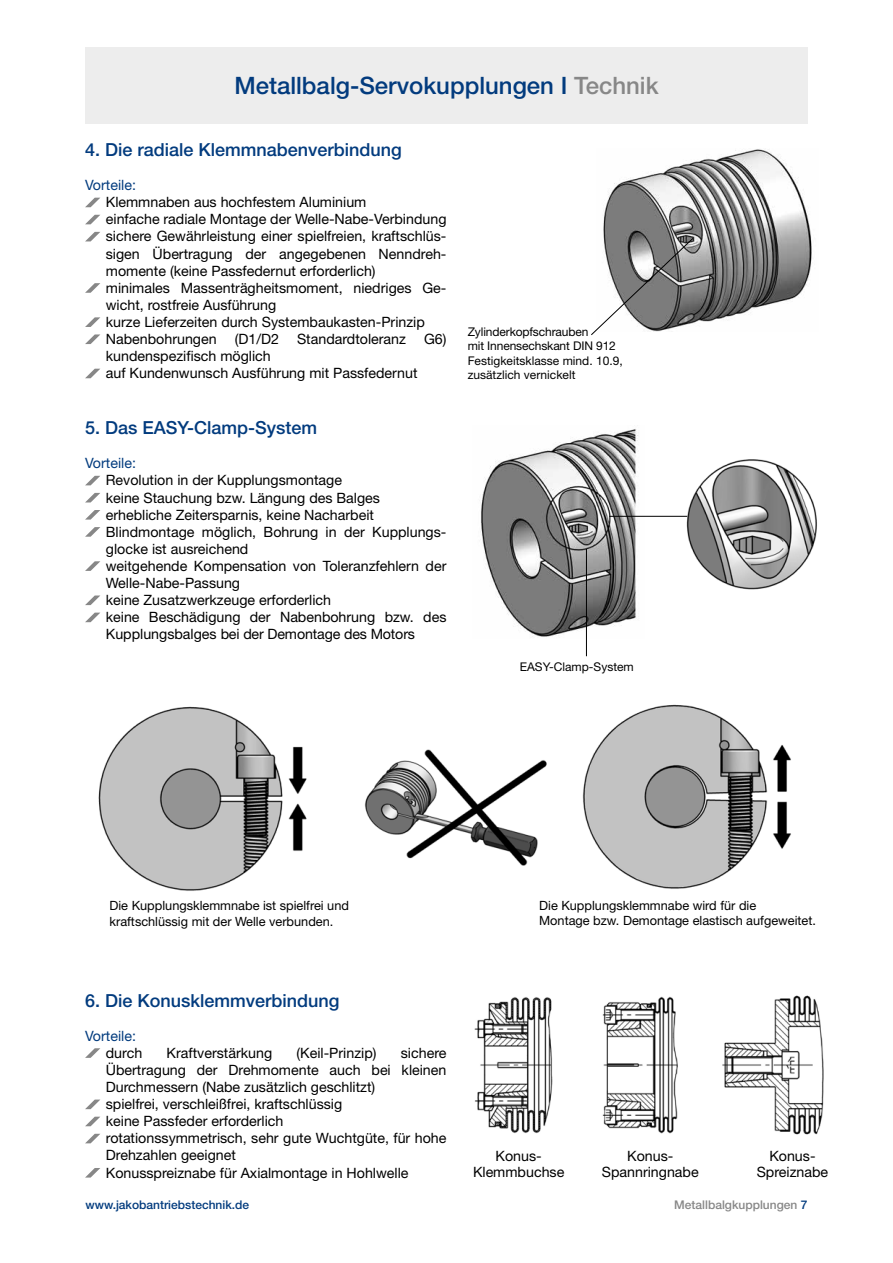
<style>
.page{position:relative;width:893px;height:1263px;background:#fff}
.page>*{position:absolute;margin:0;border:0;box-sizing:border-box;transform-origin:0 0}
.t1{font:500 24px "Helvetica Neue LT Std";color:#023b7e}
.t2{font:500 18px "Helvetica Neue LT Std";color:#023b7e}
.t3{font:14.25px/17.1px "Helvetica Neue LT Std";color:#000}
.t4{font:14.25px "Helvetica Neue LT Std";color:#023b7e}
.t5{font:12.75px/15.3px "Helvetica Neue LT Std";color:#000}
.t6{font:12px/14.4px "Helvetica Neue LT Std";color:#000}
.t7{font:500 12px "Helvetica Neue LT Std";color:#023b7e}
.t8{font:500 12px "Helvetica Neue LT Std";color:#878787}
.s1{color:#878787}
.s2{color:#023b7e}
</style>
<div class="page">
<img style="left:481px;top:429px;width:163px;height:210px">
<img style="left:685px;top:459px;width:132px;height:131px">
<img style="left:603px;top:149px;width:209px;height:174px">
<div style="left:85px;top:47px;width:723px;height:76px;background:#ededed"></div>
<svg style="left:85px;top:198px;width:15px;height:9px"></svg>
<svg style="left:85px;top:215px;width:15px;height:9px"></svg>
<svg style="left:85px;top:232px;width:15px;height:9px"></svg>
<svg style="left:85px;top:283px;width:15px;height:10px"></svg>
<svg style="left:85px;top:317px;width:15px;height:10px"></svg>
<svg style="left:85px;top:334px;width:15px;height:10px"></svg>
<svg style="left:85px;top:369px;width:15px;height:9px"></svg>
<svg style="left:85px;top:476px;width:15px;height:9px"></svg>
<svg style="left:85px;top:493px;width:15px;height:9px"></svg>
<svg style="left:85px;top:510px;width:15px;height:10px"></svg>
<svg style="left:85px;top:527px;width:15px;height:10px"></svg>
<svg style="left:85px;top:561px;width:15px;height:10px"></svg>
<svg style="left:85px;top:595px;width:15px;height:10px"></svg>
<svg style="left:85px;top:613px;width:15px;height:9px"></svg>
<svg style="left:85px;top:1048px;width:15px;height:10px"></svg>
<svg style="left:85px;top:1099px;width:15px;height:10px"></svg>
<svg style="left:85px;top:1117px;width:15px;height:9px"></svg>
<svg style="left:85px;top:1134px;width:15px;height:9px"></svg>
<svg style="left:86px;top:1168px;width:14px;height:9px"></svg>
<img style="left:474px;top:995px;width:350px;height:140px">
<hr style="left:586px;top:549px;width:1px;height:107px;background:#000">
<hr style="left:609px;top:516px;width:78px;height:1px;background:#000">
<svg style="left:591px;top:237px;width:103px;height:98px"></svg>
<img style="left:98px;top:706px;width:209px;height:185px">
<img style="left:583px;top:704px;width:208px;height:185px">
<img style="left:364px;top:749px;width:183px;height:116px">
<h1 class="t1" style="left:234px;top:71px;width:426px">Metallbalg-Servokupplungen I <span class="s1">Technik</span></h1>
<p class="t2" style="left:85px;top:139px;width:318px">4. Die radiale Klemmnabenverbindung</p>
<p class="t4" style="left:85px;top:177px;width:52px">Vorteile:</p>
<p class="t3" style="left:106px;top:193px;width:342px">Klemmnaben aus hochfestem Aluminium<br>einfache radiale Montage der Welle-Nabe-Verbindung sichere Gewährleistung einer spielfreien, kraftschlüs&shy;sigen Übertragung der angegebenen Nenndreh&shy;momente (keine Passfedernut erforderlich)<br>minimales Massenträgheitsmoment, niedriges Ge&shy;wicht, rostfreie Ausführung<br>kurze Lieferzeiten durch Systembaukasten-Prinzip Nabenbohrungen</p>
<p class="t3" style="left:235px;top:330px;width:46px">(D1/D2</p>
<p class="t3" style="left:297px;top:330px;width:110px">Standardtoleranz</p>
<p class="t3" style="left:424px;top:330px;width:24px">G6)</p>
<p class="t3" style="left:106px;top:347px;width:313px">kundenspezifisch möglich<br>auf Kundenwunsch Ausführung mit Passfedernut</p>
<p class="t2" style="left:85px;top:417px;width:234px">5. Das EASY-Clamp-System</p>
<p class="t4" style="left:85px;top:455px;width:52px">Vorteile:</p>
<p class="t3" style="left:106px;top:472px;width:342px">Revolution in der Kupplungsmontage<br>keine Stauchung bzw. Längung des Balges erhebliche Zeitersparnis, keine Nacharbeit Blindmontage möglich, Bohrung in der Kupplungs&shy;glocke ist ausreichend<br>weitgehende Kompensation von Toleranzfehlern der Welle-Nabe-Passung<br>keine Zusatzwerkzeuge erforderlich<br>keine Beschädigung der Nabenbohrung bzw. des Kupplungsbalges bei der Demontage des Motors</p>
<p class="t6" style="left:468px;top:324px;width:156px">Zylinderkopfschrauben<br>mit Innensechskant DIN 912<br>Festigkeitsklasse mind. 10.9, zusätzlich vernickelt</p>
<p class="t6" style="left:520px;top:659px;width:116px">EASY-Clamp-System</p>
<p class="t5" style="left:109px;top:898px;width:241px">Die Kupplungsklemmnabe ist spielfrei und kraftschlüssig mit der Welle verbunden.</p>
<p class="t5" style="left:539px;top:898px;width:278px">Die Kupplungsklemmnabe wird für die<br>Montage bzw. Demontage elastisch aufgeweitet.</p>
<p class="t2" style="left:85px;top:989px;width:256px">6. Die Konusklemmverbindung</p>
<p class="t4" style="left:85px;top:1027px;width:52px">Vorteile:</p>
<p class="t3" style="left:106px;top:1044px;width:38px">durch</p>
<p class="t3" style="left:167px;top:1044px;width:107px">Kraftverstärkung</p>
<p class="t3" style="left:297px;top:1044px;width:81px">(Keil-Prinzip)</p>
<p class="t3" style="left:106px;top:1044px;width:342px;text-indent:295px">sichere Übertragung der Drehmomente auch bei kleinen Durchmessern (Nabe zusätzlich geschlitzt)<br>spielfrei, verschleißfrei, kraftschlüssig<br>keine Passfeder erforderlich<br>rotationssymmetrisch, sehr gute Wuchtgüte, für hohe Drehzahlen geeignet<br>Konusspreiznabe für Axialmontage in Hohlwelle</p>
<p class="t7" style="left:85px;top:1197px;width:165px">www.jakobantriebstechnik.de</p>
<p class="t3" style="left:473px;top:1148px;width:93px;line-height:15.8px;text-align:center">Konus-<br>Klemmbuchse</p>
<p class="t3" style="left:602px;top:1148px;width:98px;line-height:15.8px;text-align:center">Konus-<br>Spannringnabe</p>
<p class="t3" style="left:757px;top:1148px;width:73px;line-height:15.8px;text-align:center">Konus-<br>Spreiznabe</p>
<p class="t8" style="left:674px;top:1197px;width:135px">Metallbalgkupplungen <span class="s2">7</span></p>
</div>
